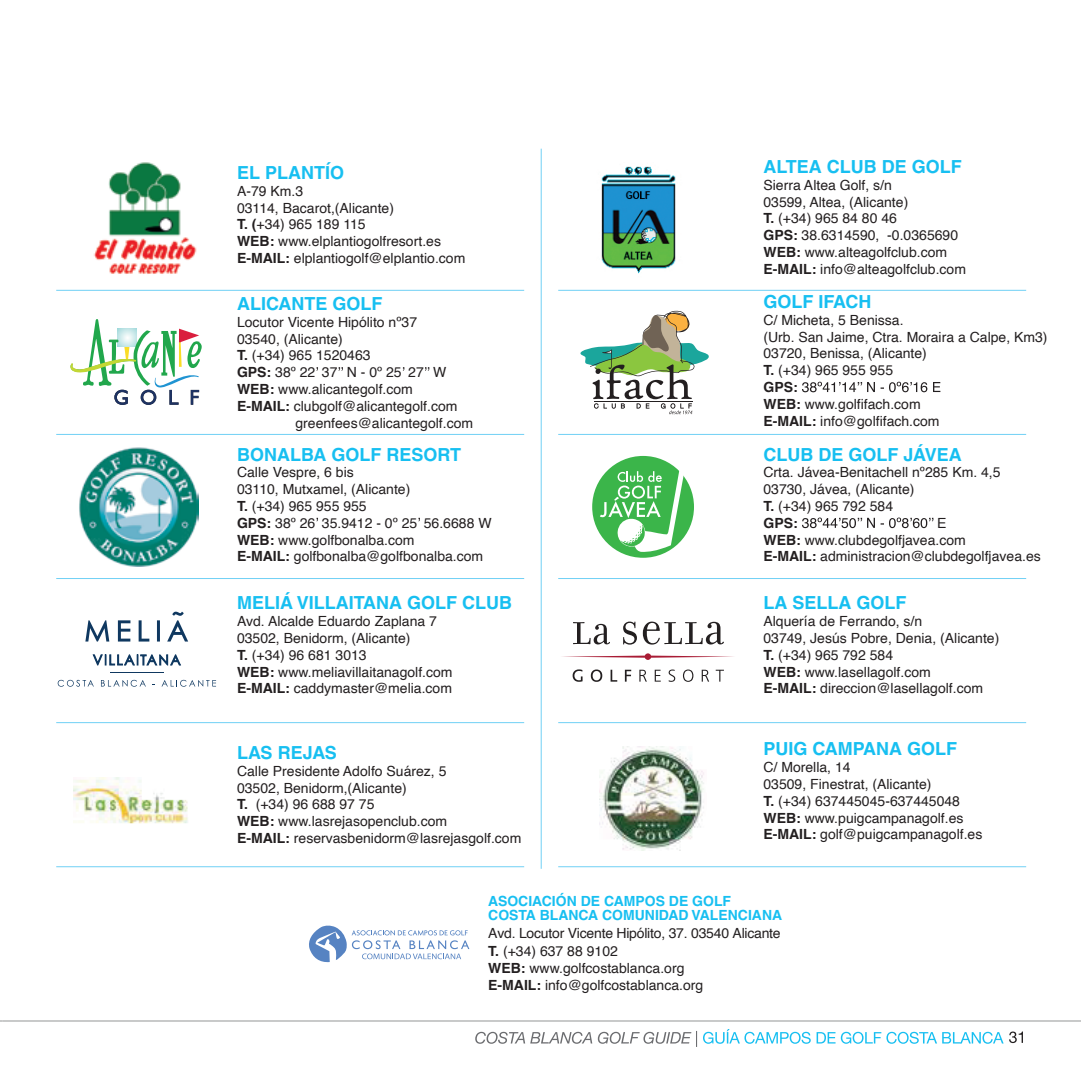
<style>
.page{position:relative;width:1081px;height:1077px;background:#fff}
.page>*{position:absolute;margin:0;border:0;box-sizing:border-box;transform-origin:0 0}
.t1{font:700 18px "Helvetica LT Std";color:#17bff1}
.t2{font:14px/16.8px "Helvetica";color:#231f20}
.t3{font:700 14px/14px "Helvetica LT Std";color:#17bff1}
.s1{font-weight:700}
</style>
<div class="page">
<svg style="left:70px;top:319px;width:132px;height:86px"></svg>
<img style="left:79px;top:447px;width:120px;height:119px">
<img style="left:73px;top:777px;width:115px;height:47px">
<svg style="left:580px;top:310px;width:129px;height:104px"></svg>
<div style="left:592px;top:456px;width:102px;height:101px;background:#3bb54a;border-radius:50%"></div>
<svg style="left:600px;top:470px;width:83px;height:82px"></svg>
<hr style="left:541px;top:149px;width:1px;height:719px;background:#70d0f5">
<hr style="left:56px;top:290px;width:468px;height:1px;background:#70d0f5">
<hr style="left:558px;top:290px;width:468px;height:1px;background:#70d0f5">
<hr style="left:56px;top:434px;width:468px;height:1px;background:#70d0f5">
<hr style="left:558px;top:434px;width:468px;height:1px;background:#70d0f5">
<hr style="left:56px;top:578px;width:468px;height:1px;background:#70d0f5">
<hr style="left:558px;top:578px;width:468px;height:1px;background:#70d0f5">
<hr style="left:56px;top:722px;width:468px;height:1px;background:#70d0f5">
<hr style="left:558px;top:722px;width:468px;height:1px;background:#70d0f5">
<hr style="left:56px;top:866px;width:468px;height:1px;background:#70d0f5">
<hr style="left:558px;top:866px;width:468px;height:1px;background:#70d0f5">
<svg style="left:1009px;top:1031px;width:13px;height:11px"></svg>
<svg style="left:703px;top:1029px;width:300px;height:14px"></svg>
<svg style="left:475px;top:1031px;width:222px;height:15px"></svg>
<hr style="left:2px;top:1020px;width:1078px;height:1px;background:#939595">
<img style="left:93px;top:162px;width:104px;height:112px">
<img style="left:601px;top:166px;width:75px;height:108px">
<svg style="left:572px;top:669px;width:152px;height:12px"></svg>
<svg style="left:562px;top:653px;width:172px;height:6px"></svg>
<svg style="left:573px;top:621px;width:151px;height:23px"></svg>
<hr style="left:110px;top:672px;width:53px;height:1px;background:#0f3860">
<svg style="left:93px;top:654px;width:88px;height:11px"></svg>
<svg style="left:85px;top:611px;width:103px;height:30px"></svg>
<svg style="left:58px;top:679px;width:36px;height:7px"></svg>
<svg style="left:101px;top:679px;width:45px;height:7px"></svg>
<svg style="left:161px;top:679px;width:55px;height:7px"></svg>
<svg style="left:309px;top:925px;width:160px;height:37px"></svg>
<img style="left:599px;top:746px;width:105px;height:103px">
<svg style="left:802px;top:517px;width:131px;height:11px"></svg>
<svg style="left:802px;top:381px;width:138px;height:11px"></svg>
<svg style="left:338px;top:367px;width:5px;height:3px"></svg>
<p class="t1" style="left:237px;top:162px;width:109px">EL PLANTÍO</p>
<p class="t2" style="left:237px;top:183px;width:230px">A-79 Km.3<br>03114, Bacarot,(Alicante)<br><span class="s1">T. (</span>+34) 965 189 115<br><span class="s1">WEB:</span> www.elplantiogolfresort.es<br><span class="s1">E-MAIL:</span> elplantiogolf@elplantio.com</p>
<p class="t1" style="left:237px;top:292px;width:147px">ALICANTE GOLF</p>
<p class="t2" style="left:237px;top:314px;width:181px">Locutor Vicente Hipólito nº37</p>
<p class="t2" style="left:237px;top:330px;width:107px">03540, (Alicante)</p>
<p class="t2" style="left:237px;top:347px;width:135px"><span class="s1">T.</span> (+34) 965 1520463</p>
<p class="t2" style="left:237px;top:364px;width:211px"><span class="s1">GPS:</span> 38º 22 37 N - 0º 25 27 W</p>
<p class="t2" style="left:237px;top:381px;width:177px"><span class="s1">WEB:</span> www.alicantegolf.com</p>
<p class="t2" style="left:237px;top:398px;width:222px"><span class="s1">E-MAIL:</span> clubgolf@alicantegolf.com</p>
<p class="t2" style="left:295px;top:414px;width:179px">greenfees@alicantegolf.com</p>
<p class="t1" style="left:237px;top:443px;width:226px">BONALBA GOLF RESORT</p>
<p class="t2" style="left:237px;top:464px;width:256px">Calle Vespre, 6 bis<br>03110, Mutxamel, (Alicante)<br><span class="s1">T.</span> (+34) 965 955 955<br><span class="s1">GPS:</span> 38º 26 35.9412 - 0º 25 56.6688 W<br><span class="s1">WEB:</span> www.golfbonalba.com<br><span class="s1">E-MAIL:</span> golfbonalba@golfbonalba.com</p>
<p class="t1" style="left:237px;top:591px;width:276px">MELIÁ VILLAITANA GOLF CLUB</p>
<p class="t2" style="left:237px;top:613px;width:201px">Avd. Alcalde Eduardo Zaplana 7</p>
<p class="t2" style="left:237px;top:630px;width:217px">03502, Benidorm, (Alicante)<br><span class="s1">T.</span> (+34) 96 681 3013<br><span class="s1">WEB:</span> www.meliavillaitanagolf.com<br><span class="s1">E-MAIL:</span> caddymaster@melia.com</p>
<p class="t1" style="left:237px;top:741px;width:101px">LAS REJAS</p>
<p class="t2" style="left:237px;top:762px;width:286px">Calle Presidente Adolfo Suárez, 5<br>03502, Benidorm,(Alicante)<br><span class="s1">T.</span> (+34) 96 688 97 75<br><span class="s1">WEB:</span> www.lasrejasopenclub.com<br><span class="s1">E-MAIL:</span> reservasbenidorm@lasrejasgolf.com</p>
<p class="t1" style="left:763px;top:156px;width:200px">ALTEA CLUB DE GOLF</p>
<p class="t2" style="left:763px;top:177px;width:204px">Sierra Altea Golf, s/n<br>03599, Altea, (Alicante)<br><span class="s1">T.</span> (+34) 965 84 80 46<br><span class="s1">GPS:</span> 38.6314590, -0.0365690<br><span class="s1">WEB:</span> www.alteagolfclub.com<br><span class="s1">E-MAIL:</span> info@alteagolfclub.com</p>
<p class="t1" style="left:763px;top:290px;width:109px">GOLF IFACH</p>
<p class="t2" style="left:763px;top:312px;width:285px">C/ Micheta, 5 Benissa.<br>(Urb. San Jaime, Ctra. Moraira a Calpe, Km3)<br>03720, Benissa, (Alicante)<br><span class="s1">T.</span> (+34) 965 955 955<br><span class="s1">GPS:<br>WEB:</span> www.golfifach.com<br><span class="s1">E-MAIL:</span> info@golfifach.com</p>
<p class="t1" style="left:763px;top:443px;width:200px">CLUB DE GOLF JÁVEA</p>
<p class="t2" style="left:763px;top:464px;width:238px">Crta. Jávea-Benitachell nº285 Km. 4,5<br>03730, Jávea, (Alicante)<br><span class="s1">T.</span> (+34) 965 792 584<br><span class="s1">GPS:</span></p>
<p class="t2" style="left:763px;top:515px;width:279px;text-indent:174px">E<br><span class="s1">WEB:</span> www.clubdegolfjavea.com<br><span class="s1">E-MAIL:</span> administracion@clubdegolfjavea.es</p>
<p class="t1" style="left:763px;top:591px;width:145px">LA SELLA GOLF</p>
<p class="t2" style="left:763px;top:613px;width:237px">Alquería de Ferrando, s/n<br>03749, Jesús Pobre, Denia, (Alicante)<br><span class="s1">T.</span> (+34) 965 792 584<br><span class="s1">WEB:</span> www.lasellagolf.com<br><span class="s1">E-MAIL:</span> direccion@lasellagolf.com</p>
<p class="t1" style="left:763px;top:737px;width:195px">PUIG CAMPANA GOLF</p>
<p class="t2" style="left:763px;top:759px;width:220px">C/ Morella, 14<br>03509, Finestrat, (Alicante)<br><span class="s1">T.</span> (+34) 637445045-637445048<br><span class="s1">WEB:</span> www.puigcampanagolf.es<br><span class="s1">E-MAIL:</span> golf@puigcampanagolf.es</p>
<p class="t3" style="left:488px;top:893px;width:295px">ASOCIACIÓN DE CAMPOS DE GOLF<br>COSTA BLANCA COMUNIDAD VALENCIANA</p>
<p class="t2" style="left:488px;top:943px;width:216px"><span class="s1">T.</span> (+34) 637 88 9102<br><span class="s1">WEB:</span> www.golfcostablanca.org<br><span class="s1">E-MAIL:</span> info@golfcostablanca.org</p>
<p class="t2" style="left:488px;top:925px;width:294px">Avd. Locutor Vicente Hipólito, 37. 03540 Alicante</p>
</div>
